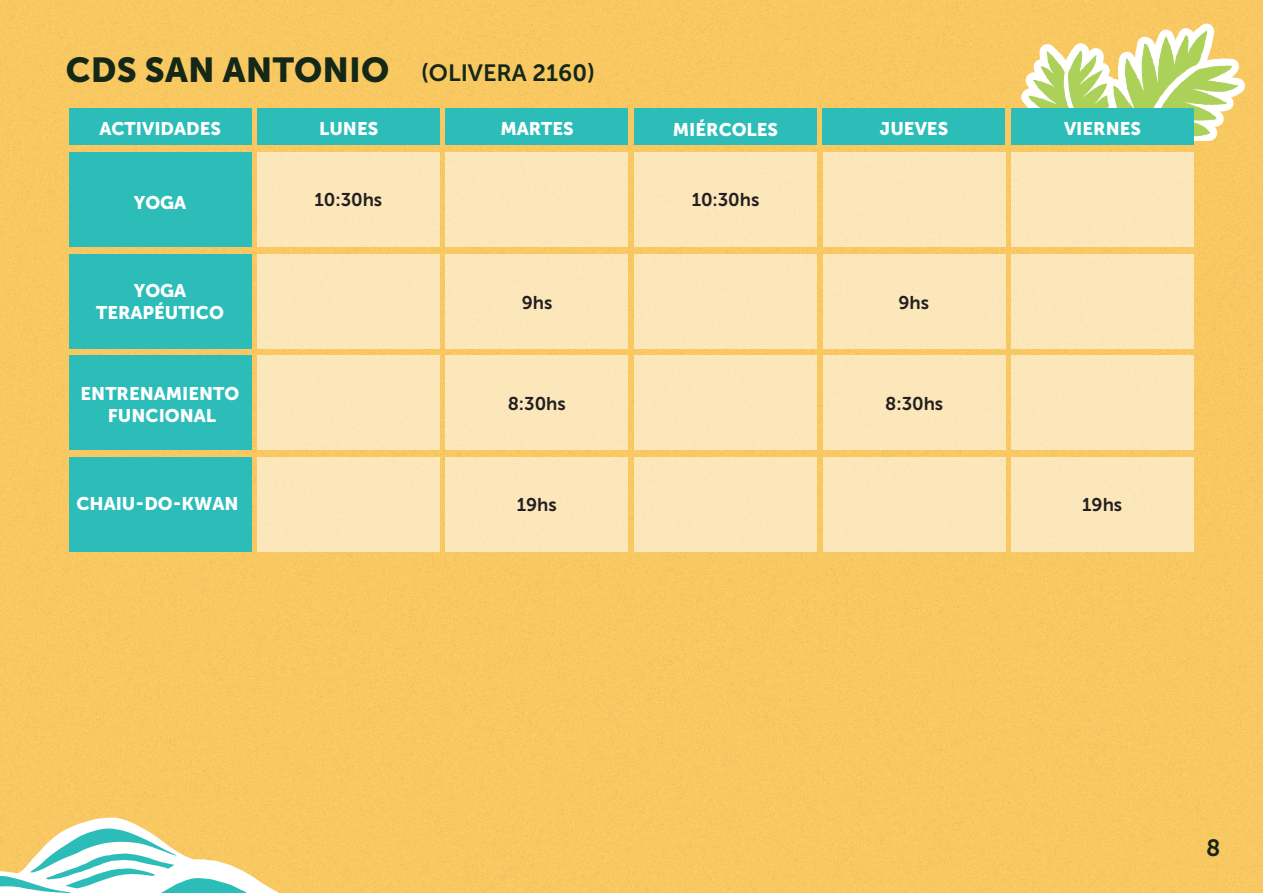
<style>
.page{position:relative;width:1263px;height:893px;background:#f9c961}
.page>*{position:absolute;margin:0;border:0;box-sizing:border-box;transform-origin:0 0}
.t1{font:34.5px "Museo Sans 900";letter-spacing:.005em;color:#152817}
.t2{font:23.4px "Museo Sans 700";color:#152817}
.t3{font:18.45px "Museo Sans 700";letter-spacing:-.005em;color:#231f20}
.t4{font:18.15px/21.5px "Museo Sans 900";color:#fff;text-align:center}
.s1{font-family:"Museo Sans 700";font-size:23.4px}
</style>
<div class="page">
<svg style="left:0;top:817px;width:349px;height:76px"></svg>
<svg style="left:1011px;top:0;width:252px;height:140px"></svg>
<div style="left:69px;top:108px;width:182px;height:37px;background:#2cbdb9"></div>
<div style="left:257px;top:152px;width:183px;height:95px;background:#fce7ba"></div>
<div style="left:445px;top:152px;width:183px;height:95px;background:#fce7ba"></div>
<div style="left:634px;top:152px;width:183px;height:95px;background:#fbe7ba"></div>
<div style="left:823px;top:152px;width:183px;height:95px;background:#fce7ba"></div>
<div style="left:1011px;top:152px;width:183px;height:95px;background:#fce7ba"></div>
<div style="left:257px;top:254px;width:183px;height:95px;background:#fce7ba"></div>
<div style="left:445px;top:254px;width:183px;height:95px;background:#fce7ba"></div>
<div style="left:634px;top:254px;width:183px;height:95px;background:#fce7ba"></div>
<div style="left:823px;top:254px;width:183px;height:95px;background:#fce7ba"></div>
<div style="left:1011px;top:254px;width:183px;height:95px;background:#fce7ba"></div>
<div style="left:257px;top:355px;width:183px;height:95px;background:#fce7ba"></div>
<div style="left:445px;top:355px;width:183px;height:95px;background:#fce7ba"></div>
<div style="left:634px;top:355px;width:183px;height:95px;background:#fce7ba"></div>
<div style="left:823px;top:355px;width:183px;height:95px;background:#fce7ba"></div>
<div style="left:1011px;top:355px;width:183px;height:95px;background:#fce7ba"></div>
<div style="left:257px;top:457px;width:183px;height:94px;background:#fce7ba"></div>
<div style="left:445px;top:457px;width:183px;height:94px;background:#fce7ba"></div>
<div style="left:634px;top:457px;width:183px;height:94px;background:#fce7ba"></div>
<div style="left:823px;top:457px;width:183px;height:94px;background:#fce7ba"></div>
<div style="left:1011px;top:457px;width:183px;height:94px;background:#fce7ba"></div>
<div style="left:257px;top:108px;width:183px;height:37px;background:#2cbdb9"></div>
<div style="left:445px;top:108px;width:183px;height:37px;background:#2cbdb9"></div>
<div style="left:634px;top:108px;width:183px;height:37px;background:#2cbdb9"></div>
<div style="left:822px;top:108px;width:183px;height:37px;background:#2cbdb9"></div>
<div style="left:1011px;top:108px;width:183px;height:37px;background:#2cbdb9"></div>
<div style="left:69px;top:152px;width:182px;height:95px;background:#2cbdb9"></div>
<div style="left:69px;top:254px;width:182px;height:95px;background:#2cbdb9"></div>
<div style="left:69px;top:355px;width:182px;height:95px;background:#2cbdb9"></div>
<div style="left:69px;top:457px;width:182px;height:94px;background:#2cbdb9"></div>
<h1 class="t1" style="left:66px;top:51px;width:531px">CDS SAN ANTONIO <span class="s1">(OLIVERA 2160)</span></h1>
<p class="t4" style="left:99px;top:118px;width:123px">ACTIVIDADES</p>
<p class="t4" style="left:319px;top:118px;width:61px">LUNES</p>
<p class="t4" style="left:500px;top:118px;width:75px">MARTES</p>
<p class="t4" style="left:673px;top:119px;width:107px">MIÉRCOLES</p>
<p class="t4" style="left:880px;top:118px;width:70px">JUEVES</p>
<p class="t4" style="left:1064px;top:118px;width:78px">VIERNES</p>
<p class="t4" style="left:134px;top:191px;width:54px">YOGA</p>
<p class="t3" style="left:315px;top:190px;width:69px">10:30hs</p>
<p class="t4" style="left:96px;top:280px;width:129px">YOGA<br>TERAPÉUTICO</p>
<p class="t4" style="left:81px;top:383px;width:160px">ENTRENAMIENTO<br>FUNCIONAL</p>
<p class="t4" style="left:76px;top:493px;width:164px">CHAIU-DO-KWAN</p>
<p class="t3" style="left:692px;top:190px;width:69px">10:30hs</p>
<p class="t3" style="left:522px;top:292px;width:32px">9hs</p>
<p class="t3" style="left:898px;top:292px;width:32px">9hs</p>
<p class="t3" style="left:508px;top:393px;width:59px">8:30hs</p>
<p class="t3" style="left:885px;top:393px;width:59px">8:30hs</p>
<p class="t3" style="left:517px;top:495px;width:41px">19hs</p>
<p class="t3" style="left:1082px;top:495px;width:41px">19hs</p>
<p class="t2" style="left:1206px;top:834px;width:16px">8</p>
</div>
